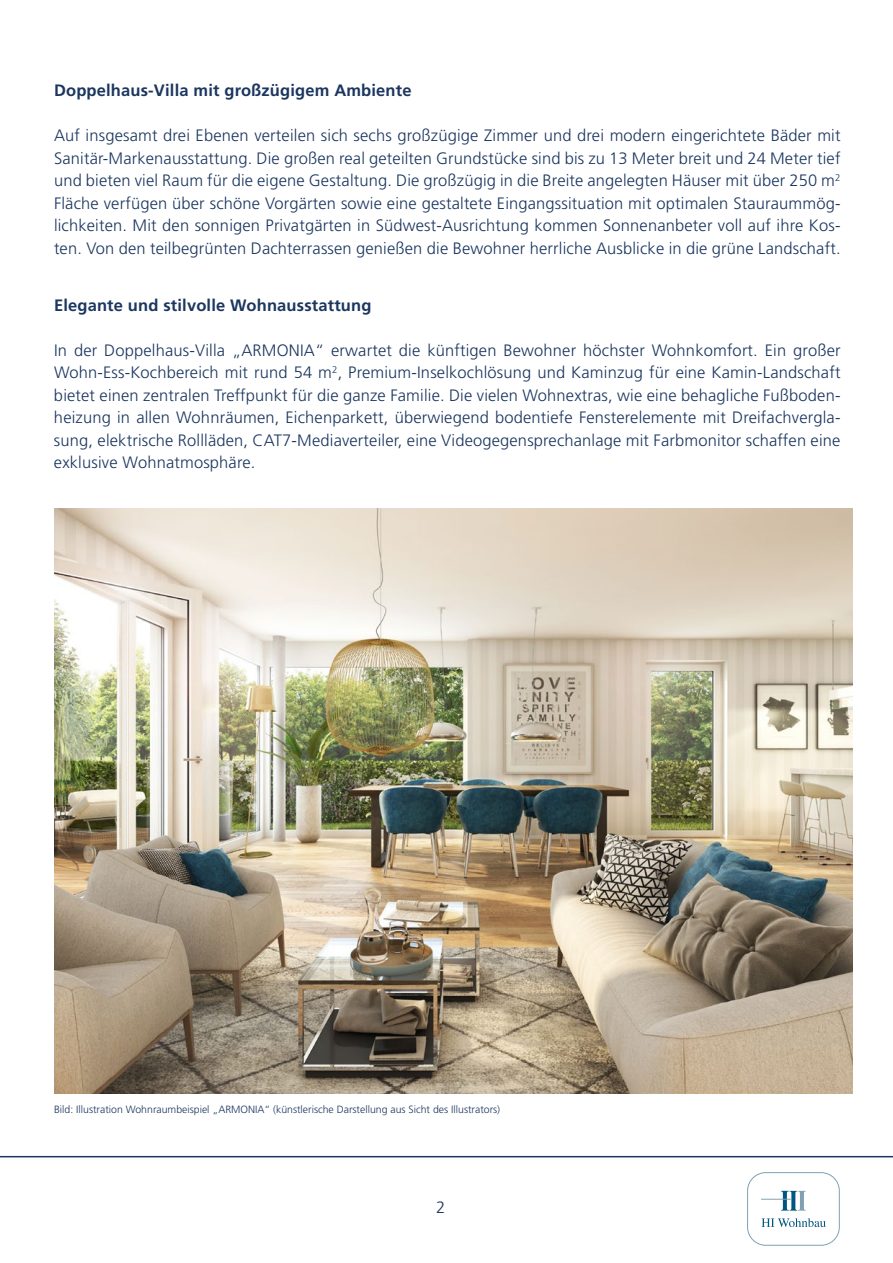
<style>
.page{position:relative;width:893px;height:1263px;background:#fff}
.page>*{position:absolute;margin:0;border:0;box-sizing:border-box;transform-origin:0 0}
.t1{font:300 16.5px/22.5px "Frutiger";letter-spacing:.01em;color:#1b365f;text-align:justify}
.t2{font:700 16.5px "Frutiger";letter-spacing:.01em;color:#1b365f}
.t3{font:300 10.5px "Frutiger";color:#1b365f}
</style>
<div class="page">
<hr style="left:0;top:1156px;width:893px;height:1px;background:#1b365f">
<div style="left:747px;top:1172px;width:93px;height:73px;border:1px solid #80a1b2;border-radius:18px"></div>
<svg style="left:761px;top:1218px;width:65px;height:9px"></svg>
<svg style="left:781px;top:1191px;width:25px;height:19px"></svg>
<hr style="left:761px;top:1199px;width:30px;height:1px;background:#80a1b2">
<img style="left:54px;top:508px;width:798px;height:585px">
<p class="t2" style="left:54px;top:81px;width:359px">Doppelhaus-Villa mit großzügigem Ambiente</p>
<p class="t1" style="left:54px;top:124px;width:788px">Auf insgesamt drei Ebenen verteilen sich sechs großzügige Zimmer und drei modern eingerichtete Bäder mit Sanitär-Markenausstattung. Die großen real geteilten Grundstücke sind bis zu 13 Meter breit und 24 Meter tief und bieten viel Raum für die eigene Gestaltung. Die großzügig in die Breite angelegten Häuser mit über 250 m<sup>2<br></sup>Fläche verfügen über schöne Vorgärten sowie eine gestaltete Eingangssituation mit optimalen Stauraummög&shy;lichkeiten. Mit den sonnigen Privatgärten in Südwest-Ausrichtung kommen Sonnenanbeter voll auf ihre Kos&shy;ten. Von den teilbegrünten Dachterrassen genießen die Bewohner herrliche Ausblicke in die grüne Landschaft.</p>
<p class="t2" style="left:54px;top:295px;width:319px">Elegante und stilvolle Wohnausstattung</p>
<p class="t1" style="left:54px;top:339px;width:788px">In der Doppelhaus-Villa „ARMONIA“ erwartet die künftigen Bewohner höchster Wohnkomfort. Ein großer Wohn-Ess-Kochbereich mit rund 54 m<sup>2</sup>, Premium-Inselkochlösung und Kaminzug für eine Kamin-Landschaft bietet einen zentralen Treffpunkt für die ganze Familie. Die vielen Wohnextras, wie eine behagliche Fußboden&shy;heizung in allen Wohnräumen, Eichenparkett, überwiegend bodentiefe Fensterelemente mit Dreifachvergla&shy;sung, elektrische Rollläden, CAT7-Mediaverteiler, eine Videogegensprechanlage mit Farbmonitor schaffen eine exklusive Wohnatmosphäre.</p>
<p class="t3" style="left:54px;top:1103px;width:448px">Bild: Illustration Wohnraumbeispiel „ARMONIA“ (künstlerische Darstellung aus Sicht des Illustrators)</p>
<p class="t1" style="left:436px;top:1196px;width:11px">2</p>
</div>
